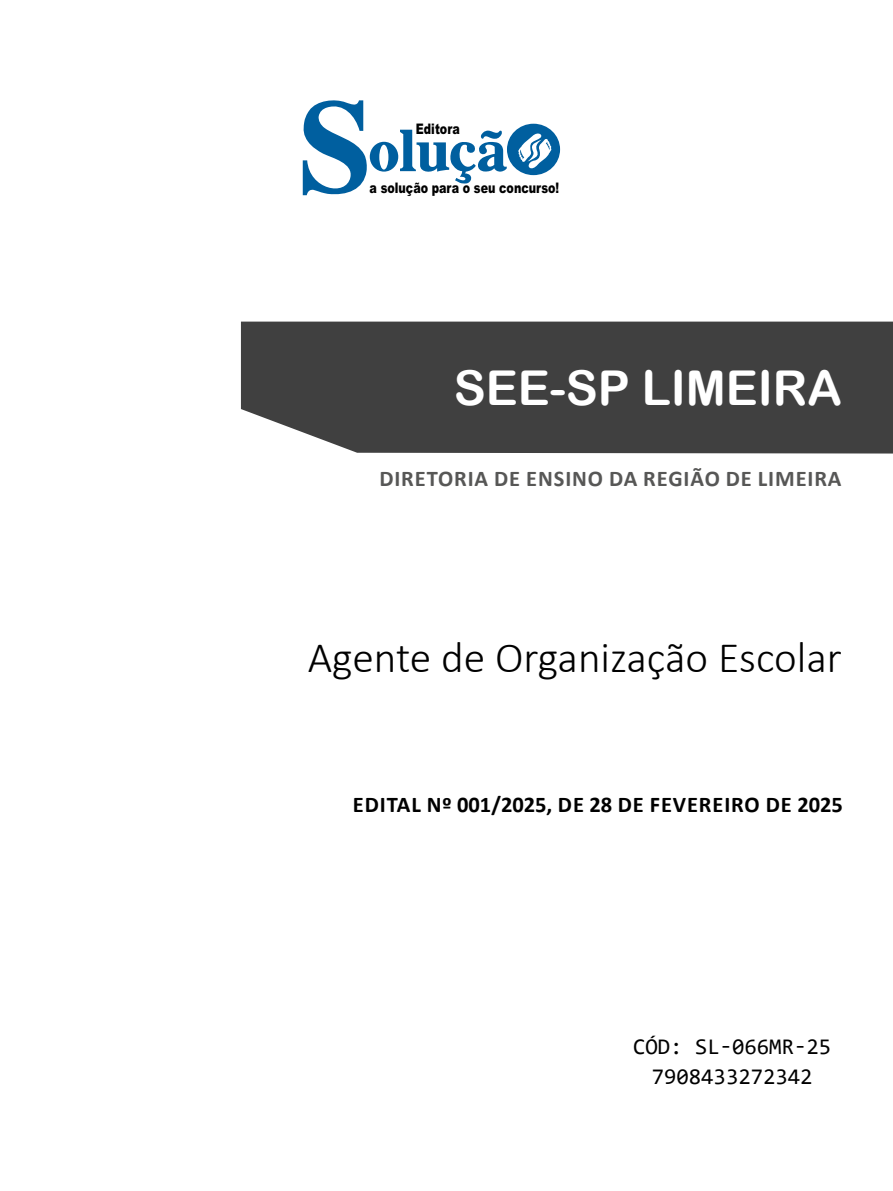
<style>
.page{position:relative;width:893px;height:1191px;background:#fff}
.page>*{position:absolute;margin:0;border:0;box-sizing:border-box;transform-origin:0 0}
.TÍTULO{font:48px "Arial Rounded MT Bold";color:#fff}
.CARGO{font:300 43.5px "Calibri";color:#000}
.EDITAL{font:700 22.5px "Calibri";letter-spacing:.04em;color:#000}
.SUBTÍTULO{font:700 22.5px "Calibri";letter-spacing:.04em;color:#575756}
.SKU_CÓD{font:22.5px "Consolas";color:#000}
.t1{font:900 14.55px "Arial";color:#000;scale:.76 1}
</style>
<div class="page">
<div style="left:241px;top:321px;width:652px;height:132px;background:#404040"></div>
<svg style="left:303px;top:100px;width:257px;height:96px"></svg>
<p class="t1" style="left:416px;top:118px;width:59px">Editora</p>
<p class="t1" style="left:370px;top:178px;width:251px">a solução para o seu concurso!</p>
<p class="TÍTULO" style="left:454px;top:360px;width:390px">SEE-SP LIMEIRA</p>
<p class="SUBTÍTULO" style="left:379px;top:462px;width:464px">DIRETORIA DE ENSINO DA REGIÃO DE LIMEIRA</p>
<p class="CARGO" style="left:308px;top:631px;width:536px">Agente de Organização Escolar</p>
<p class="EDITAL" style="left:353px;top:789px;width:491px">EDITAL Nº 001/2025, DE 28 DE FEVEREIRO DE 2025</p>
<p class="SKU_CÓD" style="left:633px;top:1030px;width:199px">CÓD: SL-066MR-25</p>
<p class="SKU_CÓD" style="left:652px;top:1060px;width:162px">7908433272342</p>
</div>
